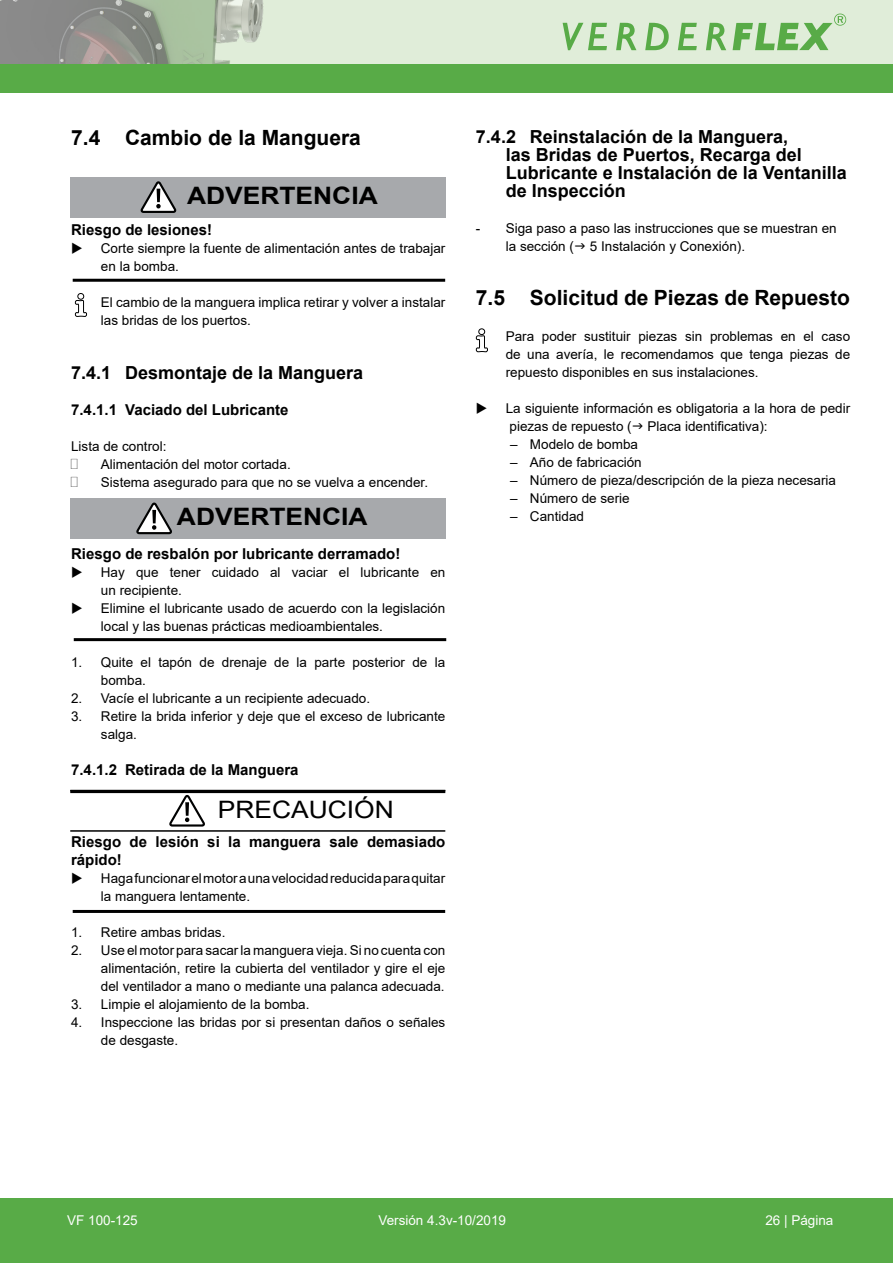
<style>
.page{position:relative;width:893px;height:1263px;background:#fff}
.page>*{position:absolute;margin:0;border:0;box-sizing:border-box;transform-origin:0 0}
.t1{font:700 24px "Arial";color:#000;scale:1.1 1}
.t2{font:24px "Arial";color:#000;scale:1.1 1}
.t3{font:700 21px "Arial";color:#000}
.t4{font:700 18px/18px "Arial";color:#000}
.t5{font:700 15px/18px "Arial";color:#000}
.t6{font:13.5px/18px "Arial";color:#000}
.t7{font:13.5px "Arial";color:#fff}
</style>
<div class="page">
<div style="left:0;top:1198px;width:893px;height:65px;background:#58ab47"></div>
<div style="left:36px;top:0;width:857px;height:72px;background:#e0edd9"></div>
<div style="left:0;top:64px;width:893px;height:29px;background:#58ab47"></div>
<svg style="left:0;top:0;width:697px;height:64px"></svg>
<svg style="left:706px;top:23px;width:20px;height:27px"></svg>
<svg style="left:733px;top:14px;width:113px;height:36px"></svg>
<div style="left:70px;top:177px;width:375px;height:40px;background:#a7a9ac"></div>
<svg style="left:141px;top:181px;width:36px;height:32px"></svg>
<hr style="left:73px;top:279px;width:372px;height:3px;background:#000">
<svg style="left:75px;top:293px;width:12px;height:24px"></svg>
<div style="left:70px;top:498px;width:375px;height:41px;background:#a7a9ac"></div>
<svg style="left:137px;top:502px;width:35px;height:33px"></svg>
<hr style="left:74px;top:638px;width:372px;height:3px;background:#000">
<hr style="left:73px;top:910px;width:372px;height:3px;background:#000">
<svg style="left:170px;top:793px;width:37px;height:34px"></svg>
<hr style="left:70px;top:830px;width:375px;height:2px;background:#000">
<hr style="left:70px;top:790px;width:375px;height:3px;background:#000">
<svg style="left:476px;top:328px;width:12px;height:24px"></svg>
<p class="t3" style="left:71px;top:123px;width:291px">7.4 Cambio de la Manguera</p>
<p class="t1" style="left:187px;top:179px;width:175px">ADVERTENCIA</p>
<p class="t5" style="left:71px;top:221px;width:142px">Riesgo de lesiones!</p>
<p class="t6" style="left:101px;top:239px;width:346px;text-indent:-30px">◆ Corte siempre la fuente de alimentación antes de trabajar en la bomba.</p>
<p class="t6" style="left:101px;top:293px;width:346px">El cambio de la manguera implica retirar y volver a instalar las bridas de los puertos.</p>
<p class="t4" style="left:71px;top:364px;width:294px">7.4.1 Desmontaje de la Manguera</p>
<p class="t5" style="left:71px;top:401px;width:219px">7.4.1.1 Vaciado del Lubricante</p>
<p class="t6" style="left:71px;top:437px;width:97px">Lista de control:</p>
<p class="t6" style="left:101px;top:455px;width:191px">Alimentación del motor cortada.</p>
<p class="t6" style="left:101px;top:473px;width:329px">Sistema asegurado para que no se vuelva a encender.</p>
<p class="t1" style="left:177px;top:500px;width:175px">ADVERTENCIA</p>
<p class="t5" style="left:71px;top:545px;width:331px">Riesgo de resbalón por lubricante derramado!</p>
<p class="t6" style="left:101px;top:563px;width:346px;text-indent:-30px">◆ Hay que tener cuidado al vaciar el lubricante en un recipiente.</p>
<p class="t6" style="left:101px;top:599px;width:346px;text-indent:-30px">◆ Elimine el lubricante usado de acuerdo con la legislación local y las buenas prácticas medioambientales.</p>
<p class="t6" style="left:101px;top:653px;width:346px;text-indent:-30px">1. Quite el tapón de drenaje de la parte posterior de la bomba.</p>
<p class="t6" style="left:71px;top:689px;width:300px">2. Vacíe el lubricante a un recipiente adecuado.</p>
<p class="t6" style="left:101px;top:707px;width:346px;text-indent:-30px">3. Retire la brida inferior y deje que el exceso de lubricante salga.</p>
<p class="t5" style="left:71px;top:761px;width:229px">7.4.1.2 Retirada de la Manguera</p>
<p class="t2" style="left:218px;top:793px;width:162px">PRECAUCIÓN</p>
<p class="t5" style="left:71px;top:833px;width:376px">Riesgo de lesión si la manguera sale demasiado rápido!</p>
<p class="t6" style="left:101px;top:869px;width:346px;text-indent:-30px">◆ Haga funcionar el motor a una velocidad reducida para quitar la manguera lentamente.</p>
<p class="t6" style="left:71px;top:923px;width:156px">1. Retire ambas bridas.</p>
<p class="t6" style="left:101px;top:941px;width:346px;text-align:justify;text-indent:-30px">2. Use el motor para sacar la manguera vieja. Si no cuenta con alimentación, retire la cubierta del ventilador y gire el eje del ventilador a mano o mediante una palanca adecuada.</p>
<p class="t6" style="left:71px;top:995px;width:240px">3. Limpie el alojamiento de la bomba.</p>
<p class="t6" style="left:101px;top:1013px;width:346px;text-indent:-30px">4. Inspeccione las bridas por si presentan daños o señales de desgaste.</p>
<p class="t4" style="left:506px;top:128px;width:343px;text-indent:-30px">7.4.2 Reinstalación de la Manguera,<br>las Bridas de Puertos, Recarga del<br>Lubricante e Instalación de la Ventanilla de Inspección</p>
<p class="t6" style="left:506px;top:219px;width:332px;text-indent:-30px">- Siga paso a paso las instrucciones que se muestran en la sección ( 5 Instalación y Conexión).</p>
<p class="t3" style="left:476px;top:283px;width:376px">7.5 Solicitud de Piezas de Repuesto</p>
<p class="t6" style="left:506px;top:327px;width:346px;text-align:justify">Para poder sustituir piezas sin problemas en el caso de una avería, le recomendamos que tenga piezas de repuesto disponibles en sus instalaciones.</p>
<p class="t6" style="left:509px;top:399px;width:342px;text-indent:-34px">◆ La siguiente información es obligatoria a la hora de pedir piezas de repuesto ( Placa identificativa):</p>
<p class="t6" style="left:510px;top:435px;width:130px">– Modelo de bomba</p>
<p class="t6" style="left:510px;top:453px;width:133px">– Año de fabricación</p>
<p class="t6" style="left:510px;top:471px;width:328px">– Número de pieza/descripción de la pieza necesaria</p>
<p class="t6" style="left:510px;top:489px;width:121px">– Número de serie</p>
<p class="t6" style="left:510px;top:507px;width:76px">– Cantidad</p>
<p class="t7" style="left:67px;top:1211px;width:72px">VF 100-125</p>
<p class="t7" style="left:378px;top:1211px;width:129px">Versión 4.3v-10/2019</p>
<p class="t7" style="left:765px;top:1211px;width:70px">26 | Página</p>
</div>
